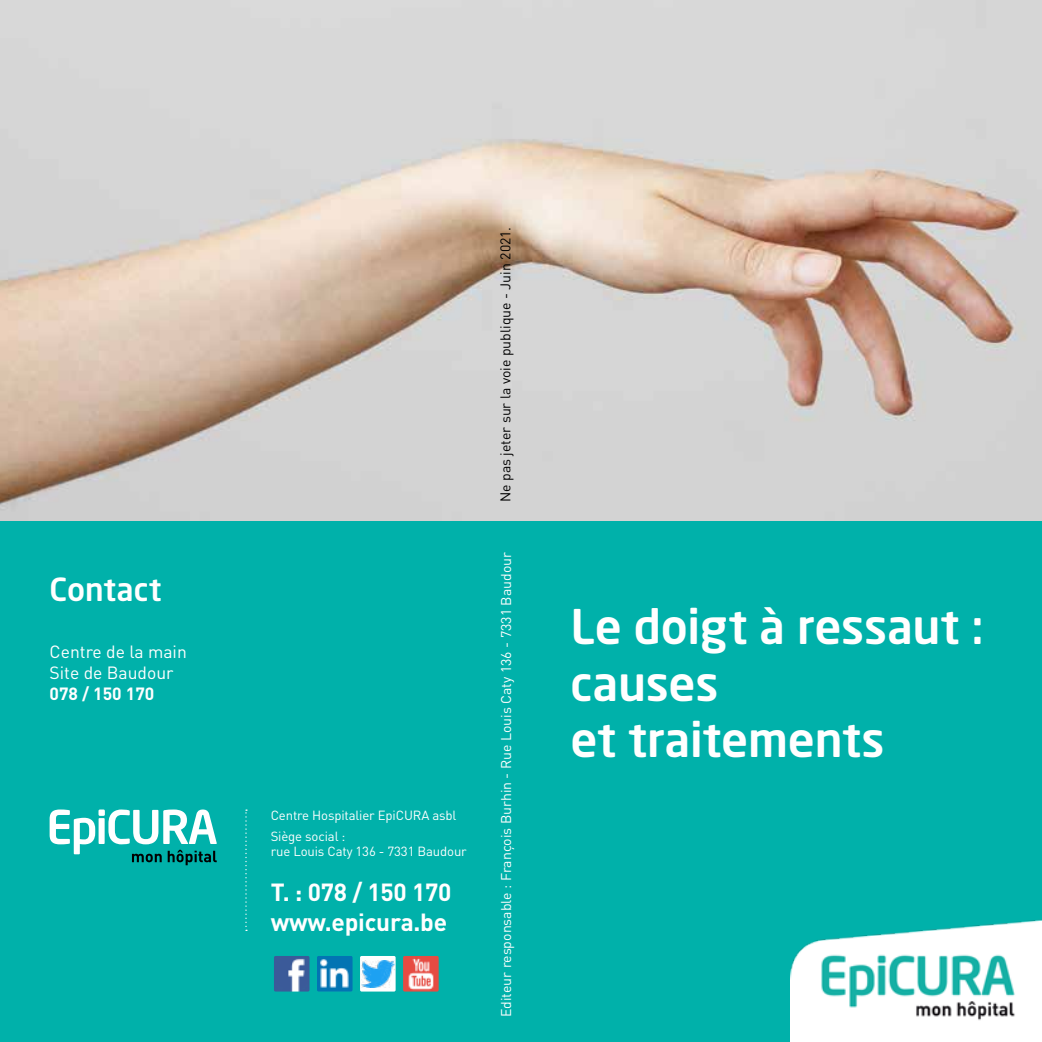
<style>
.page{position:relative;width:1042px;height:1042px;background:#fff}
.page>*{position:absolute;margin:0;border:0;box-sizing:border-box;transform-origin:0 0}
.t1{font:47.25px/56.7px "Neo Sans Std Medium TR";letter-spacing:-.005em;color:#fff}
.t2{font:31.5px "Neo Sans Std Medium TR";color:#fff}
.t3{font:700 24.5px/29.4px "DIN Pro";letter-spacing:-.01em;color:#fff}
.t4{font:17.5px/21px "DIN Pro";color:#fff}
.t5{font:700 17.5px "DIN Pro";color:#fff}
.t6{font:14px "DIN Pro";color:#fff}
.t7{font:14px "DIN Pro";color:#000}
.t8{font:13.12px/21px "DIN Pro";letter-spacing:-.01em;color:#fff}
</style>
<div class="page">
<img style="left:0;top:0;width:1042px;height:521px">
<div style="left:0;top:521px;width:1042px;height:521px;background:#00b1aa"></div>
<svg style="left:50px;top:809px;width:167px;height:56px"></svg>
<svg style="left:245px;top:809px;width:2px;height:122px"></svg>
<img style="left:317px;top:956px;width:35px;height:35px">
<img style="left:274px;top:956px;width:35px;height:35px">
<div style="left:360px;top:956px;width:36px;height:35px;background:#fff;border-radius:2px"></div>
<img style="left:361px;top:960px;width:33px;height:27px">
<img style="left:403px;top:956px;width:36px;height:35px">
<img style="left:791px;top:919px;width:251px;height:123px">
<h2 class="t2" style="left:50px;top:569px;width:114px">Contact</h2>
<h3 class="t4" style="left:50px;top:639px;width:139px">Centre de la main<br>Site de Baudour</h3>
<h3 class="t5" style="left:50px;top:679px;width:106px">078 / 150 170</h3>
<p class="t8" style="left:271px;top:803px;width:187px">Centre Hospitalier EpiCURA asbl<br>Siège social :</p>
<p class="t8" style="left:271px;top:840px;width:198px">rue Louis Caty 136 - 7331 Baudour</p>
<h3 class="t3" style="left:271px;top:875px;width:182px">T. : 078 / 150 170 www.epicura.be</h3>
<p class="t7" style="left:494px;top:502px;width:277px;rotate:-90deg">Ne pas jeter sur la voie publique - Juin 2021.</p>
<p class="t6" style="left:495px;top:1017px;width:466px;rotate:-90deg">Editeur responsable : François Burhin - Rue Louis Caty 136 - 7331 Baudour</p>
<h1 class="t1" style="left:570px;top:597px;width:415px">Le doigt à ressaut : causes<br>et traitements</h1>
</div>
